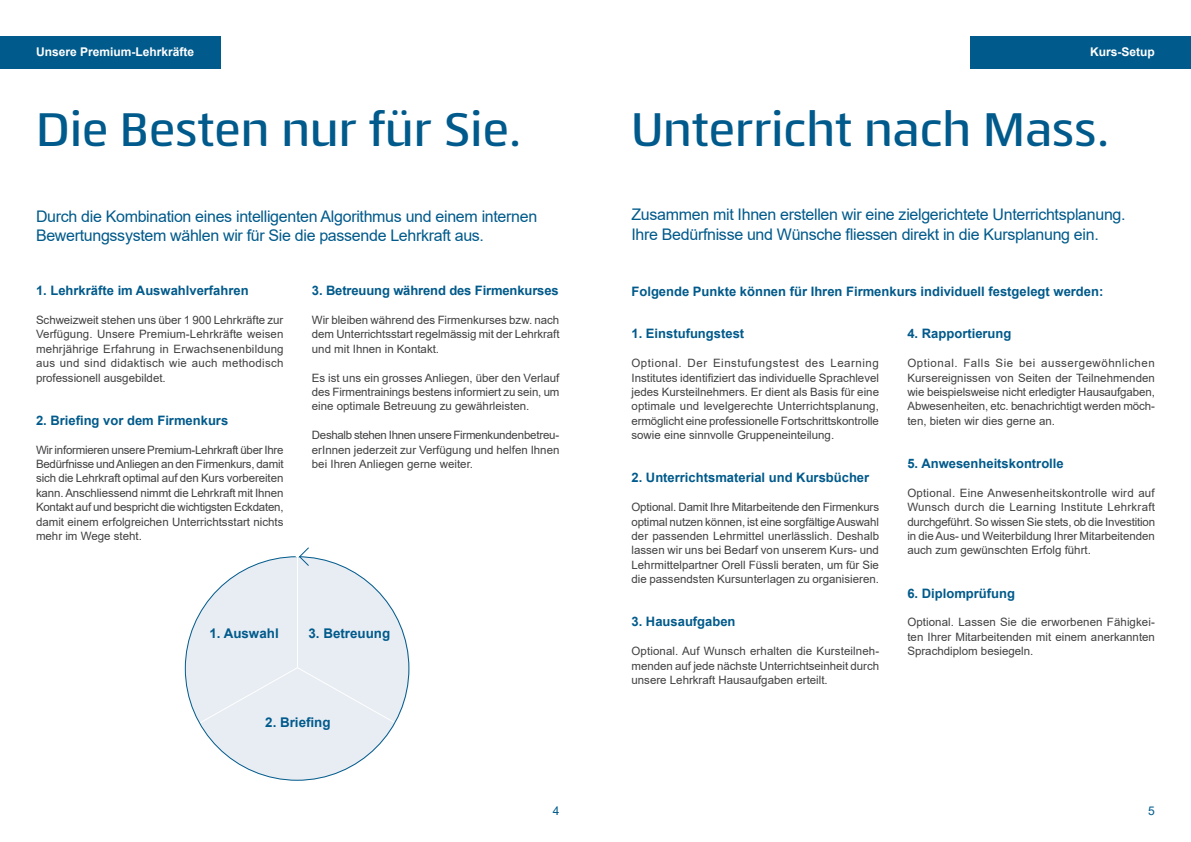
<style>
.page{position:relative;width:1191px;height:842px;background:#fff}
.page>*{position:absolute;margin:0;border:0;box-sizing:border-box;transform-origin:0 0}
.t1{font:500 49.1px "Quitador Sans Pro";letter-spacing:-.01em;color:#005a8b}
.t2{font:500 49px "Quitador Sans Pro";letter-spacing:-.01em;color:#005a8b}
.t3{font:16px/19.2px "Arial";letter-spacing:-.02em;color:#005a8b}
.t4{font:700 13.4px "Arial";color:#005a8b}
.t5{font:700 13px "Arial";color:#005a8b}
.t6{font:700 12px "Arial";color:#fff}
.t7{font:12px "Arial";color:#005a8b}
.t8{font:11.5px/14.4px "Arial";color:#414042;text-align:justify}
</style>
<div class="page">
<div style="left:970px;top:36px;width:221px;height:32px;background:#005a8b"></div>
<div style="left:0;top:36px;width:221px;height:32px;background:#005a8b"></div>
<div style="left:185px;top:556px;width:225px;height:225px;background:#e8edf4;border-radius:50%"></div>
<svg style="left:190px;top:668px;width:215px;height:61px"></svg>
<hr style="left:297px;top:547px;width:1px;height:121px;background:#fff">
<svg style="left:296px;top:547px;width:14px;height:19px"></svg>
<p class="t6" style="left:36px;top:44px;width:160px">Unsere Premium-Lehrkräfte</p>
<p class="t6" style="left:1090px;top:44px;width:66px">Kurs-Setup</p>
<h2 class="t2" style="left:36px;top:100px;width:487px">Die Besten nur für Sie.</h2>
<h1 class="t1" style="left:631px;top:100px;width:479px">Unterricht nach Mass.</h1>
<h3 class="t3" style="left:36px;top:206px;width:503px">Durch die Kombination eines intelligenten Algorithmus und einem internen<br>Bewertungssystem wählen wir für Sie die passende Lehrkraft aus.</h3>
<h3 class="t3" style="left:631px;top:205px;width:495px">Zusammen mit Ihnen erstellen wir eine zielgerichtete Unterrichtsplanung.<br>Ihre Bedürfnisse und Wünsche fliessen direkt in die Kursplanung ein.</h3>
<p class="t5" style="left:36px;top:281px;width:214px">1. Lehrkräfte im Auswahlverfahren</p>
<p class="t8" style="left:36px;top:313px;width:249px">Schweizweit stehen uns über 1 900 Lehrkräfte zur Verfügung. Unsere Premium-Lehrkräfte weisen mehrjährige Erfahrung in Erwachsenenbildung aus und sind didaktisch wie auch methodisch professionell ausgebildet.</p>
<p class="t5" style="left:36px;top:411px;width:194px">2. Briefing vor dem Firmenkurs</p>
<p class="t8" style="left:36px;top:442px;width:249px">Wir informieren unsere Premium-Lehrkraft über Ihre Bedürfnisse und Anliegen an den Firmenkurs, damit sich die Lehrkraft optimal auf den Kurs vorbereiten kann. Anschliessend nimmt die Lehrkraft mit Ihnen Kontakt auf und bespricht die wichtigsten Eckdaten, damit einem erfolgreichen Unterrichtsstart nichts mehr im Wege steht.</p>
<p class="t5" style="left:312px;top:281px;width:248px">3. Betreuung während des Firmenkurses</p>
<p class="t8" style="left:312px;top:313px;width:249px">Wir bleiben während des Firmenkurses bzw. nach dem Unterrichtsstart regelmässig mit der Lehrkraft und mit Ihnen in Kontakt.</p>
<p class="t8" style="left:312px;top:370px;width:249px">Es ist uns ein grosses Anliegen, über den Verlauf des Firmentrainings bestens informiert zu sein, um eine optimale Betreuung zu gewährleisten.</p>
<p class="t8" style="left:312px;top:428px;width:249px">Deshalb stehen Ihnen unsere Firmenkundenbetreu&shy;erInnen jederzeit zur Verfügung und helfen Ihnen bei Ihren Anliegen gerne weiter.</p>
<p class="t4" style="left:209px;top:624px;width:71px">1. Auswahl</p>
<p class="t4" style="left:308px;top:624px;width:83px">3. Betreuung</p>
<p class="t4" style="left:265px;top:713px;width:67px">2. Briefing</p>
<p class="t5" style="left:631px;top:283px;width:473px">Folgende Punkte können für Ihren Firmenkurs individuell festgelegt werden:</p>
<p class="t5" style="left:631px;top:325px;width:114px">1. Einstufungstest</p>
<p class="t8" style="left:631px;top:356px;width:249px">Optional. Der Einstufungstest des Learning Institutes identifiziert das individuelle Sprachlevel jedes Kursteilnehmers. Er dient als Basis für eine optimale und levelgerechte Unterrichtsplanung, ermöglicht eine professionelle Fortschrittskontrolle sowie eine sinnvolle Gruppeneinteilung.</p>
<p class="t5" style="left:631px;top:469px;width:239px">2. Unterrichtsmaterial und Kursbücher</p>
<p class="t8" style="left:631px;top:500px;width:249px">Optional. Damit Ihre Mitarbeitende den Firmenkurs optimal nutzen können, ist eine sorgfältige Auswahl der passenden Lehrmittel unerlässlich. Deshalb lassen wir uns bei Bedarf von unserem Kurs- und Lehrmittelpartner Orell Füssli beraten, um für Sie die passendsten Kursunterlagen zu organisieren.</p>
<p class="t5" style="left:631px;top:613px;width:106px">3. Hausaufgaben</p>
<p class="t8" style="left:631px;top:644px;width:249px">Optional. Auf Wunsch erhalten die Kursteilneh&shy;menden auf jede nächste Unterrichtseinheit durch unsere Lehrkraft Hausaufgaben erteilt.</p>
<p class="t5" style="left:907px;top:325px;width:106px">4. Rapportierung</p>
<p class="t8" style="left:907px;top:356px;width:249px">Optional. Falls Sie bei aussergewöhnlichen Kursereignissen von Seiten der Teilnehmenden wie beispielsweise nicht erledigter Hausaufgaben, Abwesenheiten, etc. benachrichtigt werden möch&shy;ten, bieten wir dies gerne an.</p>
<p class="t5" style="left:907px;top:454px;width:158px">5. Anwesenheitskontrolle</p>
<p class="t8" style="left:907px;top:485px;width:249px">Optional. Eine Anwesenheitskontrolle wird auf Wunsch durch die Learning Institute Lehrkraft durchgeführt. So wissen Sie stets, ob die Investition in die Aus- und Weiterbildung Ihrer Mitarbeitenden auch zum gewünschten Erfolg führt.</p>
<p class="t5" style="left:907px;top:584px;width:109px">6. Diplomprüfung</p>
<p class="t8" style="left:907px;top:615px;width:249px">Optional. Lassen Sie die erworbenen Fähigkei&shy;ten Ihrer Mitarbeitenden mit einem anerkannten Sprachdiplom besiegeln.</p>
<p class="t7" style="left:553px;top:802px;width:8px">4</p>
<p class="t7" style="left:1148px;top:802px;width:8px">5</p>
</div>
